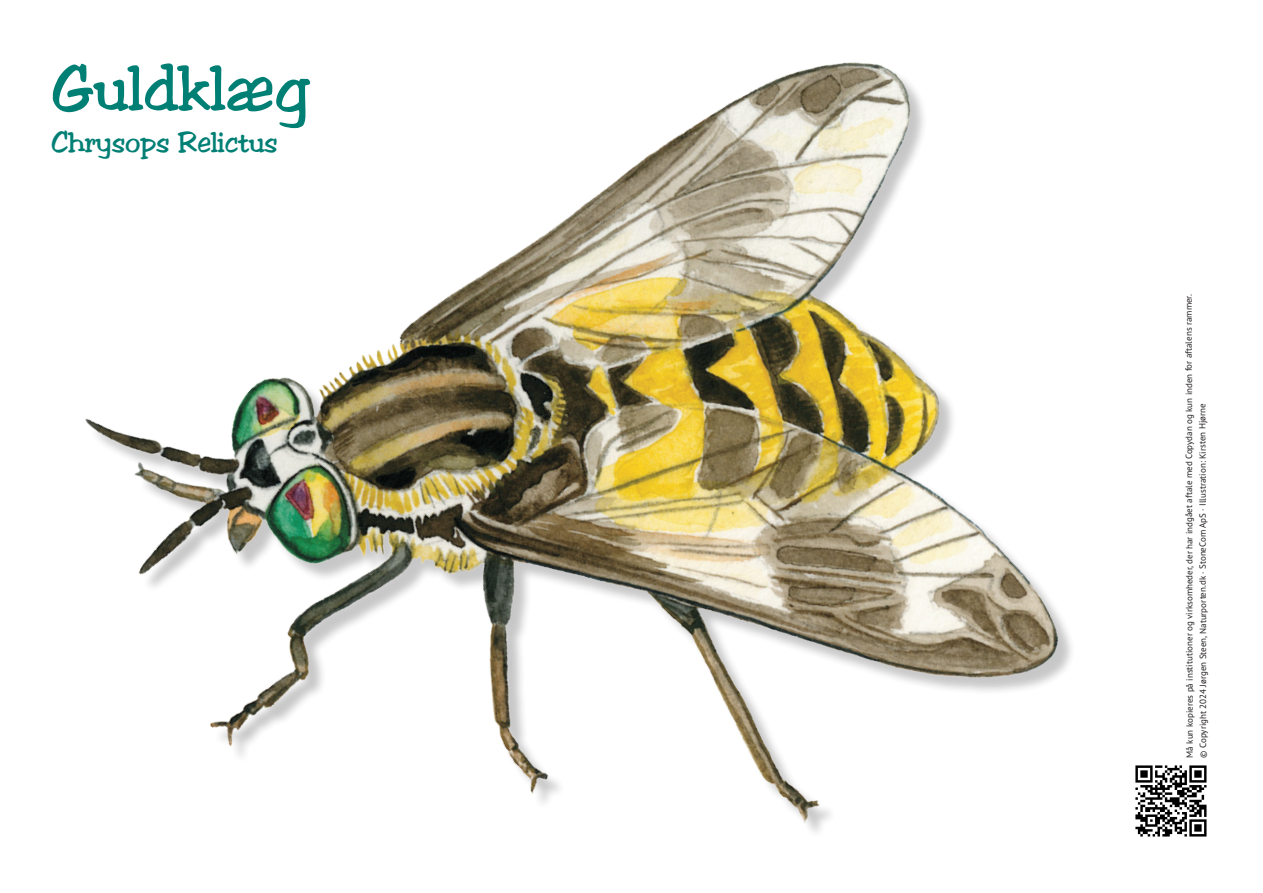
<style>
.page{position:relative;width:1263px;height:893px;background:#fff}
.page>*{position:absolute;margin:0;border:0;box-sizing:border-box;transform-origin:0 0}
.t1{font:60px "Toledo";color:#007f74}
.t2{font:27px "Toledo";color:#007f74}
.t3{font:9px/13.6px "PT Sans Pro";letter-spacing:-.005em;color:#231f20}
</style>
<div class="page">
<img style="left:85px;top:62px;width:1122px;height:775px">
<h1 class="t1" style="left:51px;top:51px;width:260px">Guldklæg</h1>
<h2 class="t2" style="left:51px;top:125px;width:228px">Chrysops Relictus</h2>
<p class="t3" style="left:1182px;top:758px;width:465px;rotate:-90deg">Må kun kopieres på institutioner og virksomheder, der har indgået aftale med Copydan og kun inden for aftalens rammer. © Copyright 2024 Jørgen Steen, Naturporten.dk · StoneCom ApS · Illustration: Kirsten Hjørne</p>
</div>
